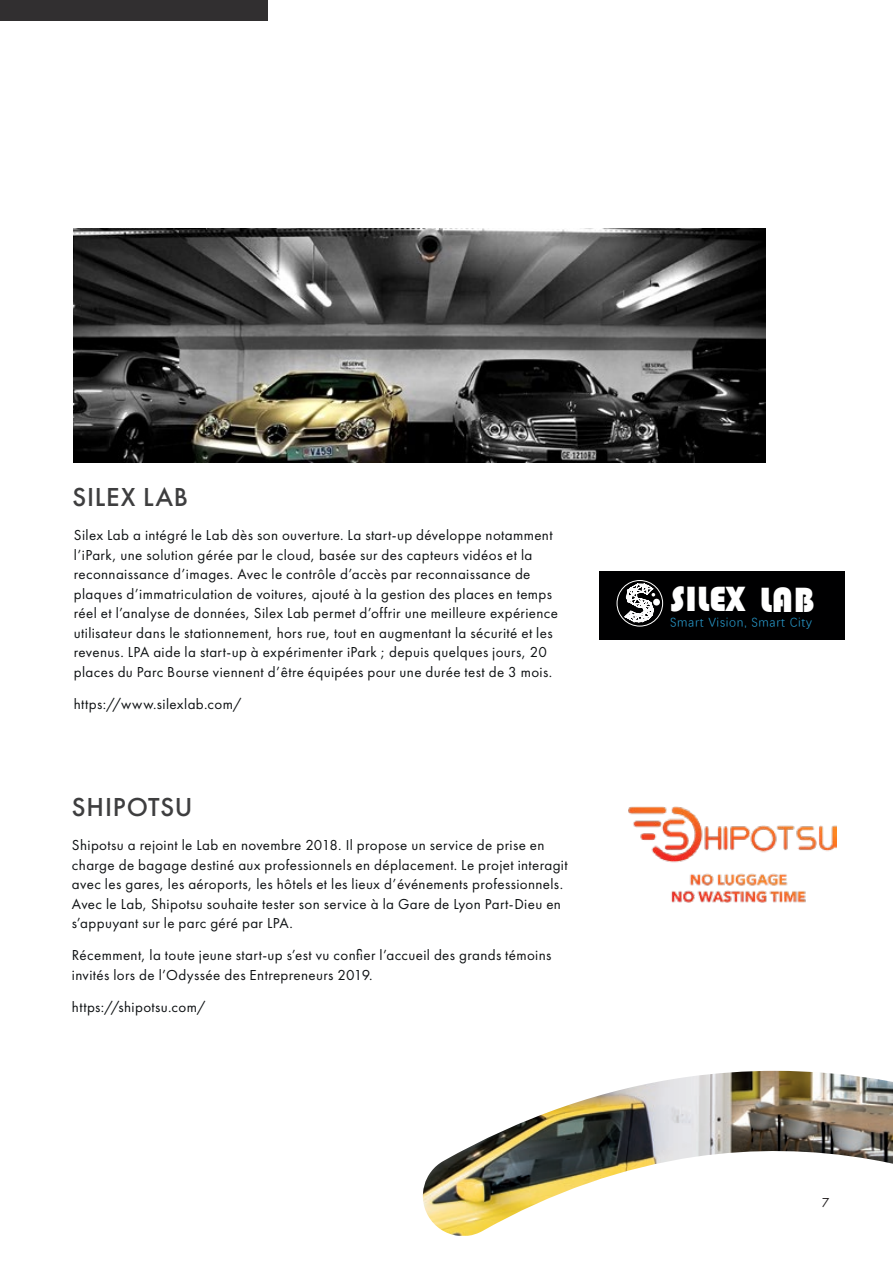
<style>
.page{position:relative;width:893px;height:1263px;background:#fff}
.page>*{position:absolute;margin:0;border:0;box-sizing:border-box;transform-origin:0 0}
.t1{font:36.15px "Bauhaus 93";color:#fff}
.t2{font:500 27px "Futura PT";letter-spacing:.03em;color:#3e3e3f}
.t3{font:15px/19.5px "Futura PT";letter-spacing:.025em;color:#0e1113}
.t4{font:13.5px "Futura PT";color:#231f20}
.t5{font:12.45px "Deng Xian";letter-spacing:.05em;color:#2899cb}
</style>
<div class="page">
<img style="left:628px;top:806px;width:209px;height:97px">
<img style="left:74px;top:229px;width:691px;height:234px">
<div style="left:600px;top:571px;width:245px;height:69px;background:#000001"></div>
<svg style="left:617px;top:580px;width:46px;height:46px"></svg>
<div style="left:617px;top:580px;width:46px;height:46px;border:1px solid #fff;border-radius:50%"></div>
<svg style="left:624px;top:584px;width:31px;height:38px"></svg>
<div style="left:653px;top:599px;width:7px;height:6px;background:#fff;border-radius:50%"></div>
<div style="left:0;top:0;width:267px;height:20px;background:#312f30"></div>
<img style="left:422px;top:1071px;width:471px;height:165px">
<h2 class="t2" style="left:72px;top:481px;width:117px">SILEX LAB</h2>
<p class="t3" style="left:74px;top:525px;width:486px">Silex Lab a intégré le Lab dès son ouverture. La start-up développe notamment l’iPark, une solution gérée par le cloud, basée sur des capteurs vidéos et la reconnaissance d’images. Avec le contrôle d’accès par reconnaissance de plaques d’immatriculation de voitures, ajouté à la gestion des places en temps réel et l’analyse de données, Silex Lab permet d’offrir une meilleure expérience utilisateur dans le stationnement, hors rue, tout en augmentant la sécurité et les revenus. LPA aide la start-up à expérimenter iPark ; depuis quelques jours, 20 places du Parc Bourse viennent d’être équipées pour une durée test de 3 mois.</p>
<p class="t3" style="left:74px;top:694px;width:169px">https://www.silexlab.com/</p>
<h2 class="t2" style="left:72px;top:790px;width:122px">SHIPOTSU</h2>
<p class="t3" style="left:72px;top:835px;width:497px">Shipotsu a rejoint le Lab en novembre 2018. Il propose un service de prise en charge de bagage destiné aux professionnels en déplacement. Le projet interagit avec les gares, les aéroports, les hôtels et les lieux d’événements professionnels.<br>Avec le Lab, Shipotsu souhaite tester son service à la Gare de Lyon Part-Dieu en s’appuyant sur le parc géré par LPA.</p>
<p class="t3" style="left:72px;top:945px;width:481px">Récemment, la toute jeune start-up s’est vu confier l’accueil des grands témoins invités lors de l’Odyssée des Entrepreneurs 2019.</p>
<p class="t3" style="left:72px;top:997px;width:135px">https://shipotsu.com/</p>
<h1 class="t1" style="left:670px;top:579px;width:145px">SILEX LAB</h1>
<p class="t5" style="left:670px;top:614px;width:143px">Smart Vision, Smart City</p>
<p class="t4" style="left:822px;top:1194px;width:9px">7</p>
</div>
